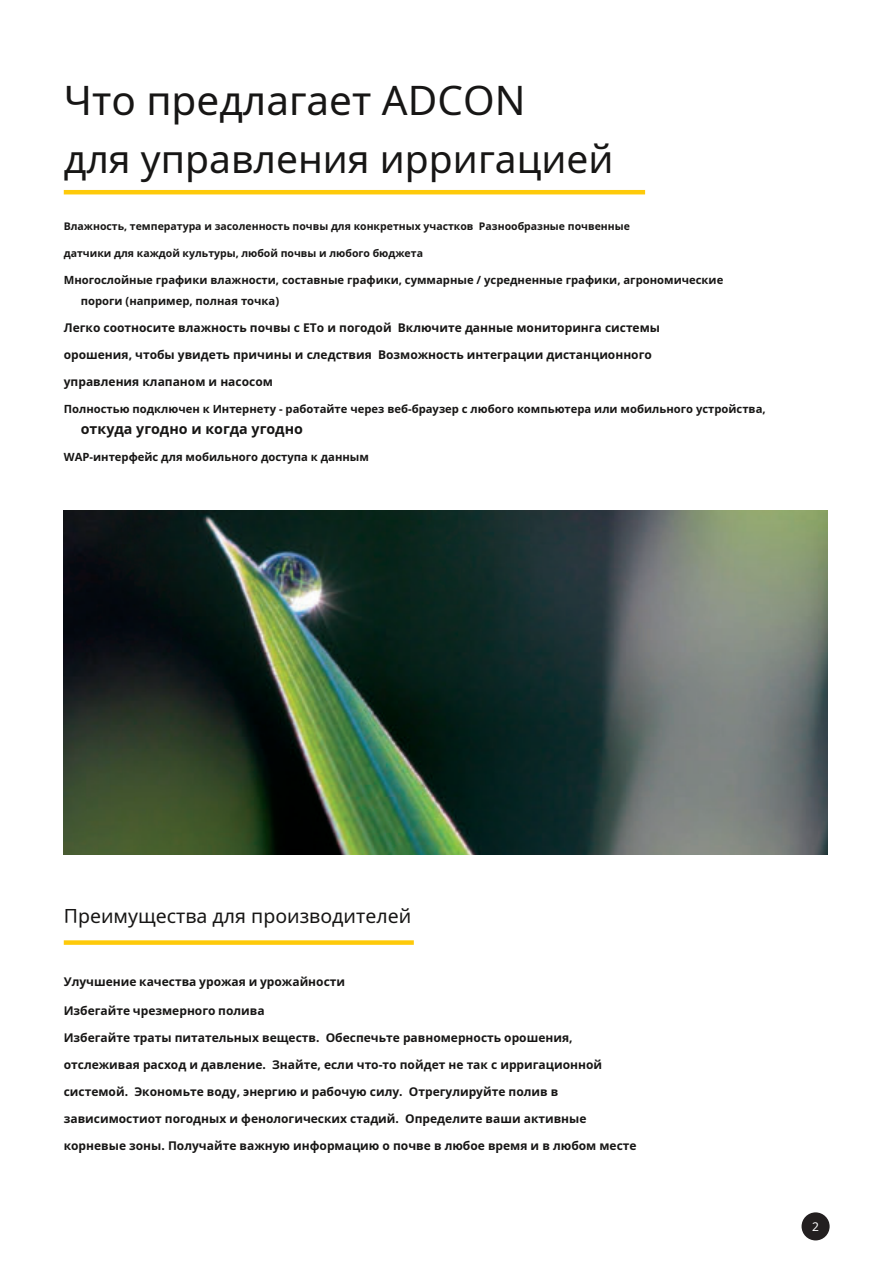
<style>
.page{position:relative;width:893px;height:1263px;background:#fff}
.page>*{position:absolute;margin:0;border:0;box-sizing:border-box;transform-origin:0 0}
.t1{font:40.5px "Noto Sans";color:#171615}
.t2{font:39px "Noto Sans";color:#171615}
.t3{font:19.5px "Noto Sans";color:#171615}
.t4{font:700 14.25px "Noto Sans";color:#171615}
.t5{font:700 12px "Noto Sans";color:#171615}
.t6{font:12px "Noto Sans";color:#fff}
.t7{font:700 11.25px/21px "Noto Sans";color:#171615}
.t8{font:700 10.5px "Noto Sans";color:#171615}
</style>
<div class="page">
<div style="left:801px;top:1212px;width:29px;height:28px;background:#231f20;border-radius:50%"></div>
<img style="left:64px;top:510px;width:764px;height:345px">
<hr style="left:64px;top:190px;width:581px;height:4px;background:#feca0a">
<div style="left:64px;top:940px;width:350px;height:5px;background:#feca0a"></div>
<h1 class="t1" style="left:64px;top:72px;width:463px">Что предлагает ADCON</h1>
<h2 class="t2" style="left:64px;top:131px;width:551px">для управления ирригацией</h2>
<p class="t8" style="left:64px;top:219px;width:568px">Влажность, температура и засоленность почвы для конкретных участков Разнообразные почвенные</p>
<p class="t8" style="left:64px;top:246px;width:361px">датчики для каждой культуры, любой почвы и любого бюджета</p>
<p class="t7" style="left:81px;top:270px;width:644px;text-indent:-17px">Многослойные графики влажности, составные графики, суммарные / усредненные графики, агрономические пороги (например, полная точка)</p>
<p class="t5" style="left:64px;top:320px;width:598px">Легко соотносите влажность почвы с ETo и погодой Включите данные мониторинга системы</p>
<p class="t5" style="left:64px;top:347px;width:590px">орошения, чтобы увидеть причины и следствия Возможность интеграции дистанционного</p>
<p class="t5" style="left:64px;top:374px;width:211px">управления клапаном и насосом</p>
<p class="t7" style="left:64px;top:399px;width:703px">Полностью подключен к Интернету - работайте через веб-браузер с любого компьютера или мобильного устройства,</p>
<p class="t4" style="left:81px;top:419px;width:224px">откуда угодно и когда угодно</p>
<p class="t7" style="left:64px;top:447px;width:307px">WAP-интерфейс для мобильного доступа к данным</p>
<h3 class="t3" style="left:64px;top:902px;width:349px">Преимущества для производителей</h3>
<p class="t5" style="left:64px;top:973px;width:283px">Улучшение качества урожая и урожайности</p>
<p class="t5" style="left:64px;top:1002px;width:202px">Избегайте чрезмерного полива</p>
<p class="t5" style="left:64px;top:1029px;width:510px">Избегайте траты питательных веществ. Обеспечьте равномерность орошения,</p>
<p class="t5" style="left:64px;top:1056px;width:540px">отслеживая расход и давление. Знайте, если что-то пойдет не так с ирригационной</p>
<p class="t5" style="left:64px;top:1083px;width:496px">системой. Экономьте воду, энергию и рабочую силу. Отрегулируйте полив в</p>
<p class="t5" style="left:64px;top:1110px;width:524px">зависимостиот погодных и фенологических стадий. Определите ваши активные</p>
<p class="t5" style="left:64px;top:1137px;width:574px">корневые зоны. Получайте важную информацию о почве в любое время и в любом месте</p>
<p class="t6" style="left:812px;top:1218px;width:8px">2</p>
</div>
